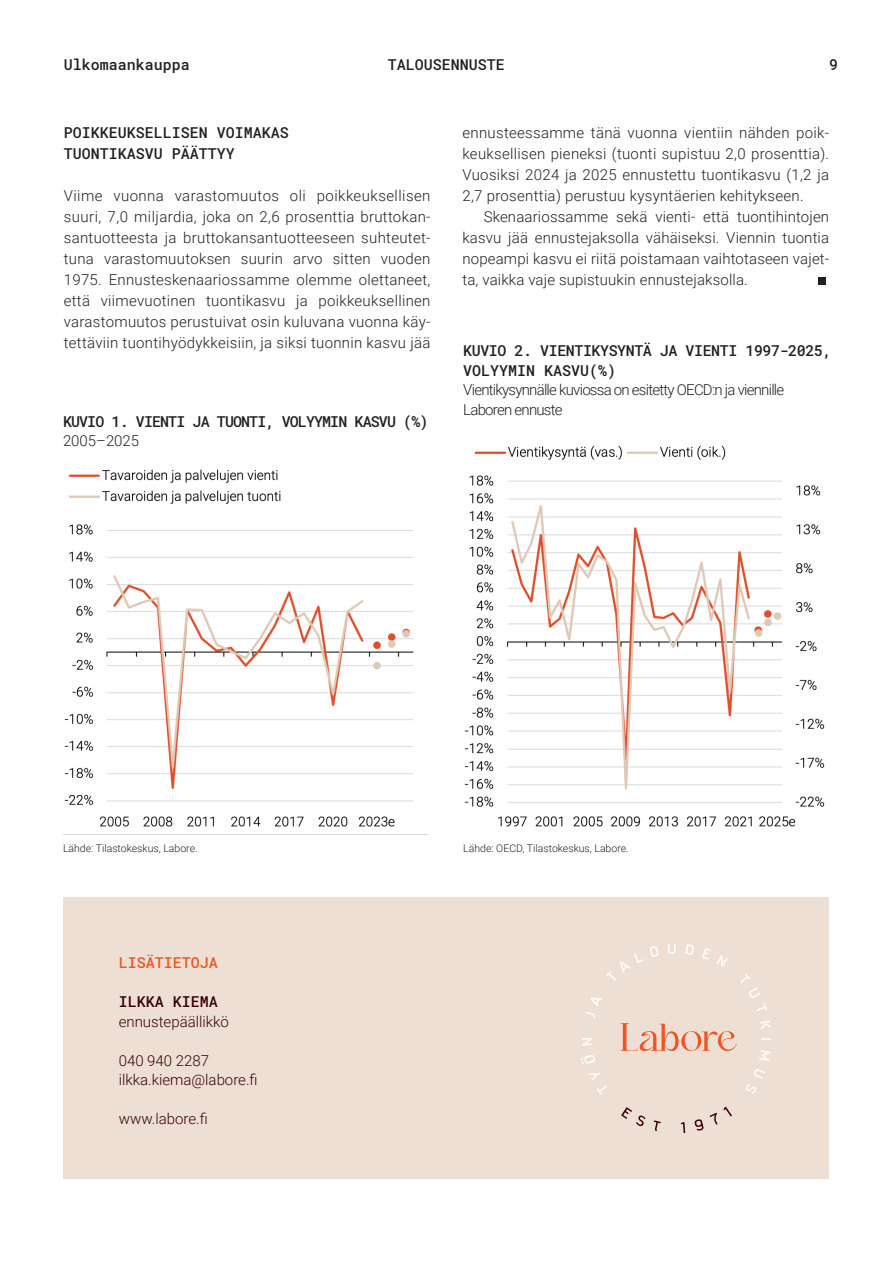
<style>
.page{position:relative;width:893px;height:1263px;background:#fff}
.page>*{position:absolute;margin:0;border:0;box-sizing:border-box;transform-origin:0 0}
.Leipis_ilman_sisenny{font:300 15px/21px "Roboto";letter-spacing:.02em;color:#231f20;text-align:justify}
.Leipis{font:300 15px/21px "Roboto";letter-spacing:.01em;color:#231f20;text-align:justify}
.Graafi{font:300 15px "Roboto";letter-spacing:-.05em;color:#231f20}
.Graafi-2{font:300 15px "Roboto";color:#380108}
.Graafin_otsikko{font:500 15px/19.5px "Roboto Mono";letter-spacing:-.03em;color:#231f20}
.Väliotsikko{font:500 15px "Roboto Mono";color:#231f20}
.Graafin_otsikko-2{font:500 15px "Roboto Mono";letter-spacing:-.06em;color:#231f20}
.Graafin_otsikko-3{font:500 15px "Roboto Mono";color:#231f20}
.Väliotsikko_punainen{font:500 15px "Roboto Mono";color:#f15422}
.Nimi{font:500 15px "Roboto Mono";color:#380108}
.Graafi-3{font:300 15px "Roboto";color:#231f20}
.Viite{font:300 10.5px "Roboto";color:#231f20}
</style>
<div class="page">
<div style="left:64px;top:897px;width:765px;height:282px;background:#eedfd4"></div>
<svg style="left:589px;top:1072px;width:18px;height:23px"></svg>
<svg style="left:581px;top:1055px;width:14px;height:9px"></svg>
<svg style="left:582px;top:1038px;width:10px;height:7px"></svg>
<svg style="left:586px;top:997px;width:16px;height:21px"></svg>
<svg style="left:606px;top:946px;width:53px;height:34px"></svg>
<svg style="left:668px;top:944px;width:8px;height:10px"></svg>
<svg style="left:685px;top:944px;width:9px;height:11px"></svg>
<svg style="left:702px;top:948px;width:26px;height:19px"></svg>
<svg style="left:741px;top:974px;width:26px;height:38px"></svg>
<svg style="left:760px;top:1020px;width:11px;height:9px"></svg>
<svg style="left:761px;top:1038px;width:10px;height:2px"></svg>
<svg style="left:759px;top:1050px;width:11px;height:11px"></svg>
<svg style="left:746px;top:1069px;width:19px;height:25px"></svg>
<svg style="left:621px;top:1107px;width:25px;height:19px"></svg>
<svg style="left:654px;top:1120px;width:7px;height:11px"></svg>
<svg style="left:681px;top:1122px;width:4px;height:11px"></svg>
<svg style="left:694px;top:1119px;width:10px;height:12px"></svg>
<svg style="left:710px;top:1107px;width:22px;height:18px"></svg>
<svg style="left:620px;top:1023px;width:117px;height:28px"></svg>
<img style="left:464px;top:445px;width:361px;height:382px">
<img style="left:64px;top:469px;width:364px;height:366px">
<div style="left:818px;top:277px;width:7px;height:8px;background:#231f20"></div>
<p class="Graafin_otsikko-3" style="left:64px;top:54px;width:127px">Ulkomaankauppa</p>
<p class="Graafin_otsikko-3" style="left:388px;top:54px;width:118px">TALOUSENNUSTE</p>
<p class="Graafin_otsikko" style="left:829px;top:54px;width:10px">9</p>
<p class="Väliotsikko" style="left:64px;top:122px;width:227px">POIKKEUKSELLISEN VOIMAKAS</p>
<p class="Väliotsikko" style="left:64px;top:143px;width:173px">TUONTIKASVU PÄÄTTYY</p>
<p class="Leipis_ilman_sisenny" style="left:64px;top:185px;width:368px">Viime vuonna varastomuutos oli poikkeuksellisen suuri, 7,0 miljardia, joka on 2,6 prosenttia bruttokan&shy;santuotteesta ja bruttokansantuotteeseen suhteutet&shy;tuna varastomuutoksen suurin arvo sitten vuoden 1975. Ennusteskenaariossamme olemme olettaneet, että viimevuotinen tuontikasvu ja poikkeuksellinen varastomuutos perustuivat osin kuluvana vuonna käy&shy;tettäviin tuontihyödykkeisiin, ja siksi tuonnin kasvu jää</p>
<p class="Graafin_otsikko-2" style="left:63px;top:411px;width:367px">KUVIO 1. VIENTI JA TUONTI, VOLYYMIN KASVU (%)</p>
<p class="Graafi-3" style="left:63px;top:430px;width:78px">2005–2025</p>
<p class="Leipis_ilman_sisenny" style="left:462px;top:122px;width:368px">ennusteessamme tänä vuonna vientiin nähden poik&shy;keuksellisen pieneksi (tuonti supistuu 2,0 prosenttia).<br>Vuosiksi 2024 ja 2025 ennustettu tuontikasvu (1,2 ja 2,7 prosenttia) perustuu kysyntäerien kehitykseen.</p>
<p class="Leipis" style="left:462px;top:206px;width:368px;text-indent:21px">Skenaariossamme sekä vienti- että tuontihintojen kasvu jää ennustejaksolla vähäiseksi. Viennin tuontia nopeampi kasvu ei riitä poistamaan vaihtotaseen vajet&shy;ta, vaikka vaje supistuukin ennustejaksolla.</p>
<p class="Graafin_otsikko" style="left:463px;top:341px;width:370px">KUVIO 2. VIENTIKYSYNTÄ JA VIENTI 1997-2025,<br>VOLYYMIN KASVU(%)</p>
<p class="Graafi" style="left:463px;top:379px;width:323px">Vientikysynnälle kuviossa on esitetty OECD:n ja viennille</p>
<p class="Graafi" style="left:463px;top:399px;width:101px">Laboren ennuste</p>
<p class="Viite" style="left:63px;top:841px;width:136px">Lähde: Tilastokeskus, Labore.</p>
<p class="Väliotsikko_punainen" style="left:119px;top:952px;width:100px">LISÄTIETOJA</p>
<p class="Nimi" style="left:119px;top:991px;width:100px">ILKKA KIEMA</p>
<p class="Graafi-2" style="left:119px;top:1011px;width:112px">ennustepäällikkö</p>
<p class="Graafi-2" style="left:119px;top:1050px;width:92px">040 940 2287</p>
<p class="Graafi-2" style="left:119px;top:1069px;width:140px">ilkka.kiema@labore.fi</p>
<p class="Graafi-2" style="left:119px;top:1108px;width:91px">www.labore.fi</p>
<p class="Viite" style="left:463px;top:841px;width:167px">Lähde: OECD, Tilastokeskus, Labore.</p>
</div>
